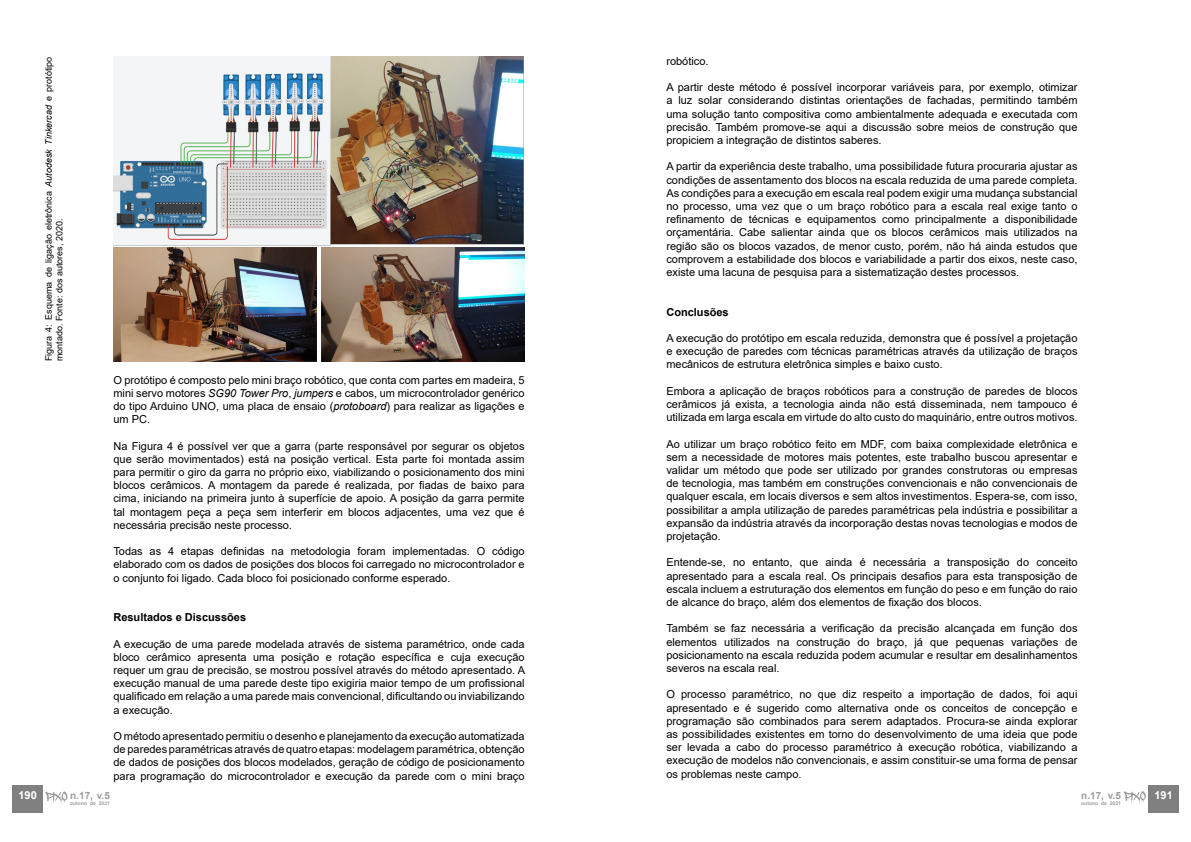
<style>
.page{position:relative;width:1191px;height:842px;background:#fff}
.page>*{position:absolute;margin:0;border:0;box-sizing:border-box;transform-origin:0 0}
.t1{font:11px/13.2px "Arial";color:#000;text-align:justify}
.t2{font:700 11px "Arial";color:#000}
.t3{font:700 11px "Arial";color:#fff}
.t4{font:700 10px "Arial";color:#9d9d9c}
.t5{font:9px/10.8px "Arial";color:#000}
.t6{font:700 5px "Arial";color:#9d9d9c}
.s1{font-style:italic}
</style>
<div class="page">
<div style="left:1148px;top:785px;width:30px;height:28px;background:#808080"></div>
<svg style="left:1123px;top:791px;width:22px;height:13px"></svg>
<div style="left:12px;top:785px;width:31px;height:28px;background:#808080"></div>
<svg style="left:45px;top:791px;width:22px;height:13px"></svg>
<img style="left:113px;top:57px;width:411px;height:304px">
<p class="t5" style="left:43px;top:361px;width:306px;rotate:-90deg">Figura 4: Esquema de ligação eletrônica <span class="s1">Autodesk Tinkercad</span> e protótipo montado. Fonte: dos autores, 2020.</p>
<p class="t1" style="left:666px;top:54px;width:44px">robótico.</p>
<p class="t1" style="left:666px;top:81px;width:413px">A partir deste método é possível incorporar variáveis para, por exemplo, otimizar a luz solar considerando distintas orientações de fachadas, permitindo também uma solução tanto compositiva como ambientalmente adequada e executada com precisão. Também promove-se aqui a discussão sobre meios de construção que propiciem a integração de distintos saberes.</p>
<p class="t1" style="left:666px;top:160px;width:413px">A partir da experiência deste trabalho, uma possibilidade futura procuraria ajustar as condições de assentamento dos blocos na escala reduzida de uma parede completa.<br>As condições para a execução em escala real podem exigir uma mudança substancial no processo, uma vez que o um braço robótico para a escala real exige tanto o refinamento de técnicas e equipamentos como principalmente a disponibilidade orçamentária. Cabe salientar ainda que os blocos cerâmicos mais utilizados na região são os blocos vazados, de menor custo, porém, não há ainda estudos que comprovem a estabilidade dos blocos e variabilidade a partir dos eixos, neste caso, existe uma lacuna de pesquisa para a sistematização destes processos.</p>
<p class="t2" style="left:666px;top:304px;width:64px">Conclusões</p>
<p class="t1" style="left:666px;top:331px;width:413px">A execução do protótipo em escala reduzida, demonstra que é possível a projetação e execução de paredes com técnicas paramétricas através da utilização de braços mecânicos de estrutura eletrônica simples e baixo custo.</p>
<p class="t1" style="left:666px;top:384px;width:413px">Embora a aplicação de braços robóticos para a construção de paredes de blocos cerâmicos já exista, a tecnologia ainda não está disseminada, nem tampouco é utilizada em larga escala em virtude do alto custo do maquinário, entre outros motivos.</p>
<p class="t1" style="left:666px;top:437px;width:413px">Ao utilizar um braço robótico feito em MDF, com baixa complexidade eletrônica e sem a necessidade de motores mais potentes, este trabalho buscou apresentar e validar um método que pode ser utilizado por grandes construtoras ou empresas de tecnologia, mas também em construções convencionais e não convencionais de qualquer escala, em locais diversos e sem altos investimentos. Espera-se, com isso, possibilitar a ampla utilização de paredes paramétricas pela indústria e possibilitar a expansão da indústria através da incorporação destas novas tecnologias e modos de projetação.</p>
<p class="t1" style="left:666px;top:556px;width:413px">Entende-se, no entanto, que ainda é necessária a transposição do conceito apresentado para a escala real. Os principais desafios para esta transposição de escala incluem a estruturação dos elementos em função do peso e em função do raio de alcance do braço, além dos elementos de fixação dos blocos.</p>
<p class="t1" style="left:666px;top:622px;width:413px">Também se faz necessária a verificação da precisão alcançada em função dos elementos utilizados na construção do braço, já que pequenas variações de posicionamento na escala reduzida podem acumular e resultar em desalinhamentos severos na escala real.</p>
<p class="t1" style="left:666px;top:688px;width:413px">O processo paramétrico, no que diz respeito a importação de dados, foi aqui apresentado e é sugerido como alternativa onde os conceitos de concepção e programação são combinados para serem adaptados. Procura-se ainda explorar as possibilidades existentes em torno do desenvolvimento de uma ideia que pode ser levada a cabo do processo paramétrico à execução robótica, viabilizando a execução de modelos não convencionais, e assim constituir-se uma forma de pensar os problemas neste campo.</p>
<p class="t1" style="left:113px;top:373px;width:413px">O protótipo é composto pelo mini braço robótico, que conta com partes em madeira, 5 mini servo motores <span class="s1">SG90 Tower Pro</span>, <span class="s1">jumpers</span> e cabos, um microcontrolador genérico do tipo Arduino UNO, uma placa de ensaio (<span class="s1">protoboard</span>) para realizar as ligações e um PC.</p>
<p class="t1" style="left:113px;top:439px;width:413px">Na Figura 4 é possível ver que a garra (parte responsável por segurar os objetos que serão movimentados) está na posição vertical. Esta parte foi montada assim para permitir o giro da garra no próprio eixo, viabilizando o posicionamento dos mini blocos cerâmicos. A montagem da parede é realizada, por fiadas de baixo para cima, iniciando na primeira junto à superfície de apoio. A posição da garra permite tal montagem peça a peça sem interferir em blocos adjacentes, uma vez que é necessária precisão neste processo.</p>
<p class="t1" style="left:113px;top:545px;width:413px">Todas as 4 etapas definidas na metodologia foram implementadas. O código elaborado com os dados de posições dos blocos foi carregado no microcontrolador e o conjunto foi ligado. Cada bloco foi posicionado conforme esperado.</p>
<p class="t2" style="left:113px;top:610px;width:134px">Resultados e Discussões</p>
<p class="t1" style="left:113px;top:637px;width:413px">A execução de uma parede modelada através de sistema paramétrico, onde cada bloco cerâmico apresenta uma posição e rotação específica e cuja execução requer um grau de precisão, se mostrou possível através do método apresentado. A execução manual de uma parede deste tipo exigiria maior tempo de um profissional qualificado em relação a uma parede mais convencional, dificultando ou inviabilizando a execução.</p>
<p class="t1" style="left:113px;top:729px;width:413px">O método apresentado permitiu o desenho e planejamento da execução automatizada de paredes paramétricas através de quatro etapas: modelagem paramétrica, obtenção de dados de posições dos blocos modelados, geração de código de posicionamento para programação do microcontrolador e execução da parede com o mini braço</p>
<p class="t3" style="left:18px;top:788px;width:20px">190</p>
<p class="t4" style="left:1081px;top:789px;width:41px">n.17, v.5</p>
<p class="t3" style="left:1154px;top:788px;width:20px">191</p>
<p class="t6" style="left:1081px;top:800px;width:41px">outono de 2021</p>
<p class="t4" style="left:70px;top:788px;width:41px">n.17, v.5</p>
<p class="t6" style="left:70px;top:799px;width:41px">outono de 2021</p>
</div>
